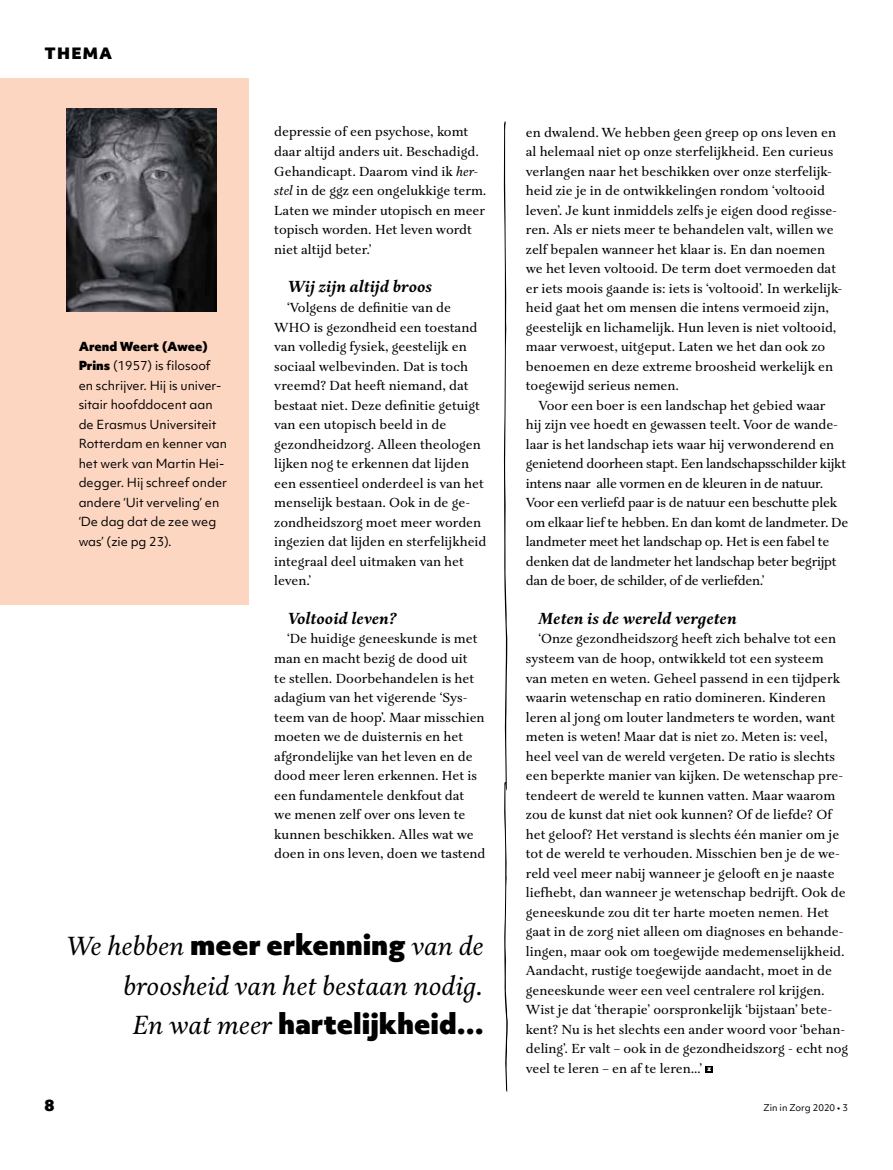
<style>
.page{position:relative;width:893px;height:1170px;background:#fff}
.page>*{position:absolute;margin:0;border:0;box-sizing:border-box;transform-origin:0 0}
.t1{font:italic 27px/39px "Aria Text G2";color:#000;text-align:right}
.t2{font:900 27px "Objektiv Mk 3";color:#000}
.t3{font:italic 700 16.5px "Aria Text G2";color:#000}
.t4{font:900 15px "Objektiv Mk 3";letter-spacing:.08em;color:#000}
.t5{font:13.5px/19.5px "Aria Text G2";color:#000}
.t6{font:13.5px/19.5px "Aria Text G2";letter-spacing:-.02em;color:#000}
.t7{font:12px/19.5px "Objektiv Mk 1";color:#000}
.t8{font:900 12px "Objektiv Mk 3";color:#000}
.t9{font:9px "Objektiv Mk 1";color:#000}
.s1{font-family:"Objektiv Mk 3";font-weight:900}
.s2{font-style:italic}
.s3{font-family:"Objektiv Mk 3";font-weight:900;font-style:normal}
.s4{font-family:"Aria Text G2";font-weight:400;font-style:italic}
.s5{color:#f00}
</style>
<div class="page">
<div style="left:0;top:78px;width:248px;height:526px;background:#fcd6c1"></div>
<svg style="left:705px;top:1066px;width:8px;height:6px"></svg>
<svg style="left:707px;top:1067px;width:4px;height:3px"></svg>
<svg style="left:503px;top:121px;width:5px;height:970px"></svg>
<img style="left:67px;top:108px;width:149px;height:204px">
<p class="t4" style="left:45px;top:42px;width:69px">THEMA</p>
<p class="t8" style="left:79px;top:337px;width:131px">Arend Weert (Awee)</p>
<p class="t7" style="left:79px;top:356px;width:150px"><span class="s1">Prins</span> (1957) is filosoof en schrijver. Hij is univer&shy;sitair hoofddocent aan de Erasmus Universiteit<br>Rotterdam en kenner van het werk van Martin Hei&shy;degger. Hij schreef onder andere ‘Uit verveling’ en ‘De dag dat de zee weg was’ (zie pg 23).</p>
<p class="t5" style="left:274px;top:123px;width:214px">depressie of een psychose, komt daar altijd anders uit. Beschadigd.<br>Gehandicapt. Daarom vind ik <span class="s2">her&shy;stel</span> in de ggz een ongelukkige term.<br>Laten we minder utopisch en meer topisch worden. Het leven wordt niet altijd beter.’</p>
<p class="t3" style="left:287px;top:277px;width:147px">Wij zijn altijd broos</p>
<p class="t5" style="left:274px;top:298px;width:214px;text-indent:13px">‘Volgens de definitie van de<br>WHO is gezondheid een toestand van volledig fysiek, geestelijk en sociaal welbevinden. Dat is toch vreemd? Dat heeft niemand, dat bestaat niet. Deze definitie getuigt van een utopisch beeld in de gezondheidzorg. Alleen theologen lijken nog te erkennen dat lijden een essentieel onderdeel is van het menselijk bestaan. Ook in de ge&shy;zondheidszorg moet meer worden ingezien dat lijden en sterfelijkheid integraal deel uitmaken van het leven.’</p>
<p class="t3" style="left:287px;top:608px;width:111px">Voltooid leven?</p>
<p class="t5" style="left:274px;top:630px;width:213px;text-indent:13px">‘De huidige geneeskunde is met man en macht bezig de dood uit<br>te stellen. Doorbehandelen is het adagium van het vigerende ‘Sys&shy;teem van de hoop’. Maar misschien moeten we de duisternis en het afgrondelijke van het leven en de dood meer leren erkennen. Het is een fundamentele denkfout dat<br>we menen zelf over ons leven te kunnen beschikken. Alles wat we doen in ons leven, doen we tastend</p>
<h1 class="t1" style="left:65px;top:928px;width:420px">We hebben <span class="s3">meer erkenning</span> van de broosheid van het bestaan nodig.</h1>
<h1 class="t2" style="left:132px;top:1003px;width:353px"><span class="s4">En wat meer</span> hartelijkheid…</h1>
<p class="t5" style="left:526px;top:123px;width:318px">en dwalend. We hebben geen greep op ons leven en al helemaal niet op onze sterfelijkheid. Een curieus verlangen naar het beschikken over onze sterfelijk&shy;heid zie je in de ontwikkelingen rondom ‘voltooid leven’. Je kunt inmiddels zelfs je eigen dood regisse&shy;ren. Als er niets meer te behandelen valt, willen we zelf bepalen wanneer het klaar is. En dan noemen we het leven voltooid. De term doet vermoeden dat er iets moois gaande is: iets is ‘voltooid’. In werkelijk&shy;heid gaat het om mensen die intens vermoeid zijn, geestelijk en lichamelijk. Hun leven is niet voltooid, maar verwoest, uitgeput. Laten we het dan ook zo benoemen en deze extreme broosheid werkelijk en toegewijd serieus nemen.</p>
<p class="t6" style="left:526px;top:396px;width:324px;text-indent:13px">Voor een boer is een landschap het gebied waar<br>hij zijn vee hoedt en gewassen teelt. Voor de wande&shy;laar is het landschap iets waar hij verwonderend en genietend doorheen stapt. Een landschapsschilder kijkt intens naar alle vormen en de kleuren in de natuur.<br>Voor een verliefd paar is de natuur een beschutte plek om elkaar lief te hebben. En dan komt de landmeter. De landmeter meet het landschap op. Het is een fabel te denken dat de landmeter het landschap beter begrijpt dan de boer, de schilder, of de verliefden.’</p>
<p class="t3" style="left:539px;top:608px;width:199px">Meten is de wereld vergeten</p>
<p class="t5" style="left:526px;top:630px;width:324px;text-indent:13px">‘Onze gezondheidszorg heeft zich behalve tot een systeem van de hoop, ontwikkeld tot een systeem van meten en weten. Geheel passend in een tijdperk waarin wetenschap en ratio domineren. Kinderen leren al jong om louter landmeters te worden, want meten is weten! Maar dat is niet zo. Meten is: veel, heel veel van de wereld vergeten. De ratio is slechts een beperkte manier van kijken. De wetenschap pre&shy;tendeert de wereld te kunnen vatten. Maar waarom zou de kunst dat niet ook kunnen? Of de liefde? Of het geloof? Het verstand is slechts één manier om je tot de wereld te verhouden. Misschien ben je de we&shy;reld veel meer nabij wanneer je gelooft en je naaste liefhebt, dan wanneer je wetenschap bedrijft. Ook de geneeskunde zou dit ter harte moeten nemen<span class="s5">.</span> Het gaat in de zorg niet alleen om diagnoses en behande&shy;lingen, maar ook om toegewijde medemenselijkheid.<br>Aandacht, rustige toegewijde aandacht, moet in de geneeskunde weer een veel centralere rol krijgen.<br>Wist je dat ‘therapie’ oorspronkelijk ‘bijstaan’ bete&shy;kent? Nu is het slechts een ander woord voor ‘behan&shy;deling’. Er valt – ook in de gezondheidszorg - echt nog veel te leren – en af te leren…’</p>
<p class="t4" style="left:45px;top:1094px;width:12px">8</p>
<p class="t9" style="left:763px;top:1101px;width:86px">Zin in Zorg 2020 • 3</p>
</div>
